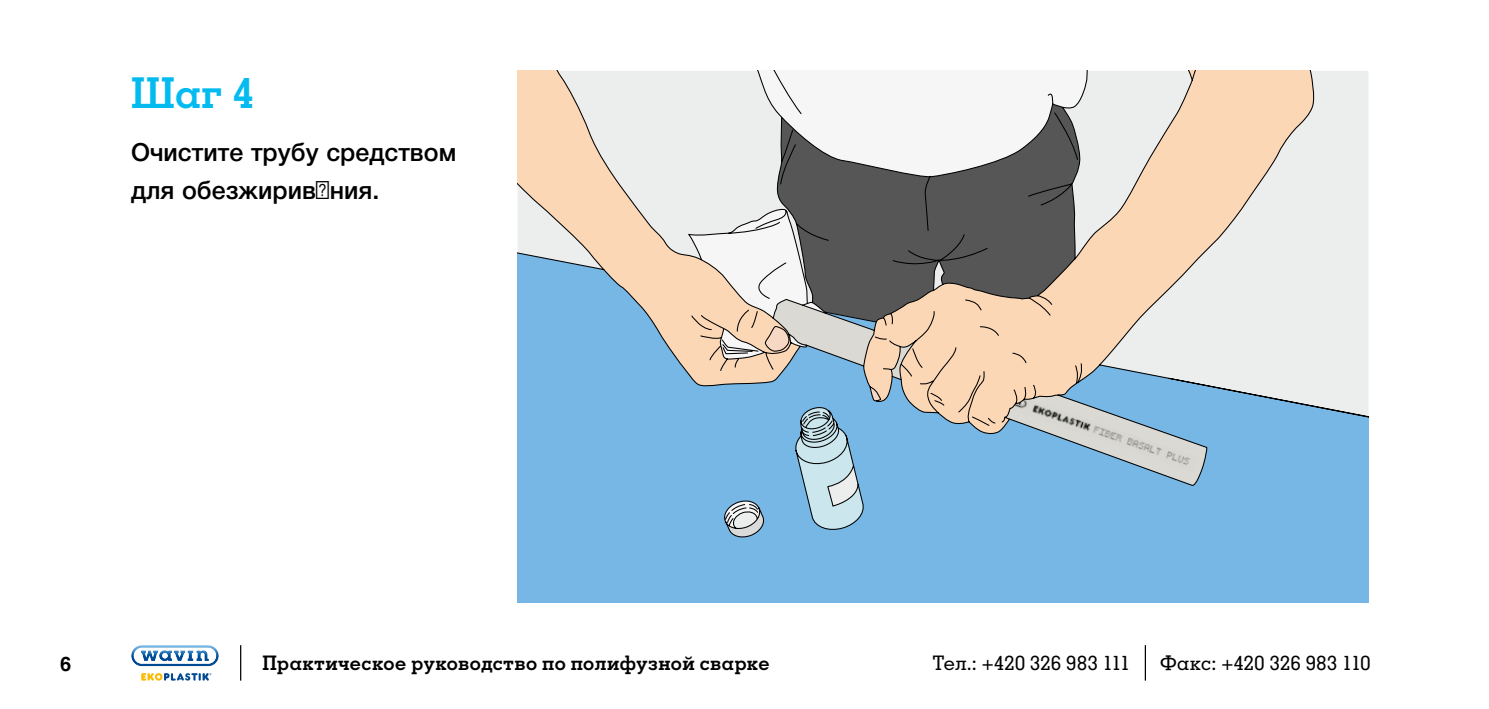
<style>
.page{position:relative;width:1489px;height:709px;background:#fff}
.page>*{position:absolute;margin:0;border:0;box-sizing:border-box;transform-origin:0 0}
.t1{font:700 42.5px "Memphis LTCYR";color:#04bbef}
.t2{font:500 25px/37.5px "Helvetica Neue LTCYR";color:#000}
.t3{font:700 20px "Memphis LTCYR";letter-spacing:.02em;color:#000}
.t4{font:500 20px "Memphis LTCYR";letter-spacing:.02em;color:#000}
.t5{font:700 20px "Helvetica Cyr";color:#000}
</style>
<div class="page">
<hr style="left:240px;top:645px;width:1px;height:35px;background:#000">
<hr style="left:1144px;top:645px;width:1px;height:35px;background:#000">
<svg style="left:131px;top:645px;width:88px;height:21px"></svg>
<svg style="left:141px;top:673px;width:70px;height:7px"></svg>
<svg style="left:517px;top:71px;width:851px;height:531px;background:#aec2cf"></svg>
<h1 class="t1" style="left:131px;top:76px;width:124px">Шаг 4</h1>
<p class="t2" style="left:131px;top:135px;width:326px">Очистите трубу средством для обезжиривания.</p>
<p class="t5" style="left:60px;top:655px;width:13px">6</p>
<p class="t3" style="left:262px;top:655px;width:508px">Практическое руководство по полифузной сварке</p>
<p class="t4" style="left:932px;top:651px;width:199px">Тел.: +420 326 983 111</p>
<p class="t4" style="left:1160px;top:651px;width:212px">Факс: +420 326 983 110</p>
</div>
